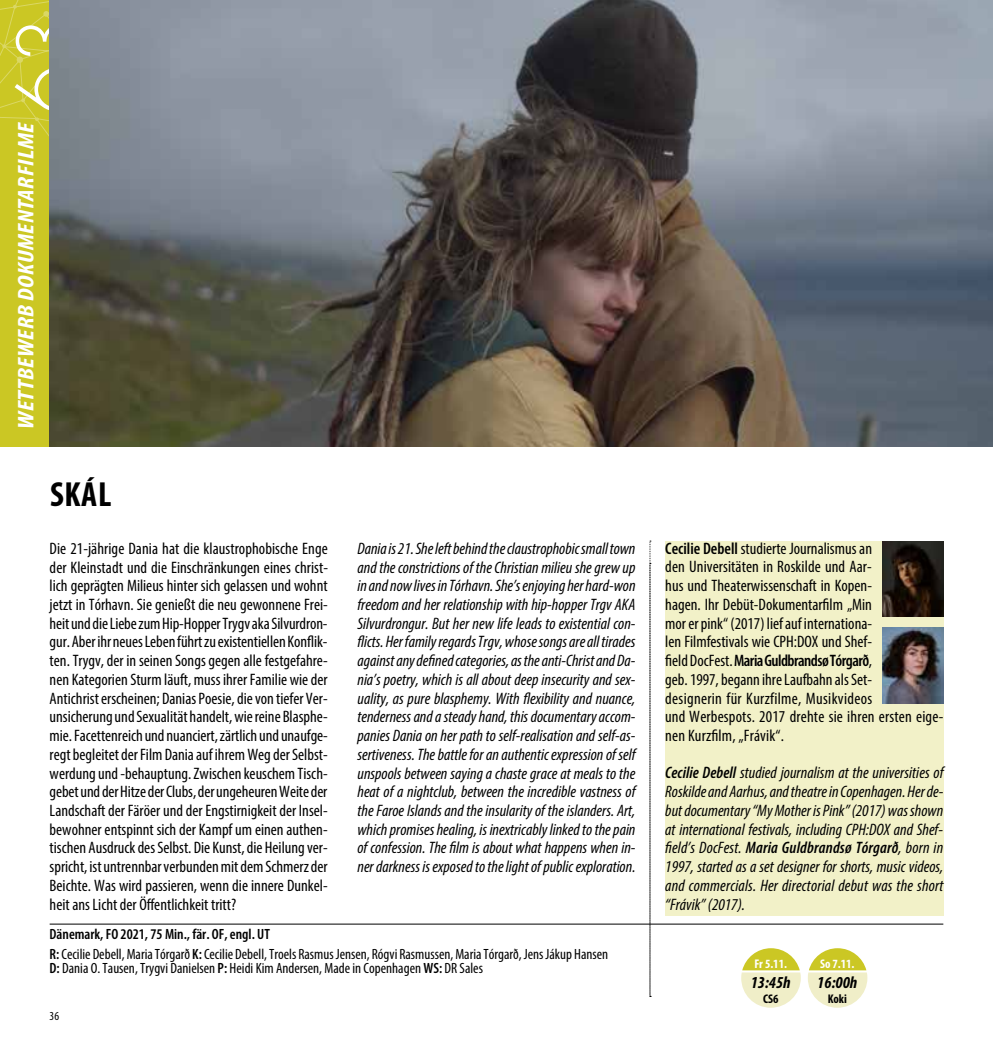
<style>
.page{position:relative;width:993px;height:1042px;background:#fff}
.page>*{position:absolute;margin:0;border:0;box-sizing:border-box;transform-origin:0 0}
.t1{font:700 condensed 35px "Myriad Pro";color:#000}
.t2{font:italic 700 condensed 22.75px "Myriad Pro";letter-spacing:.015em;color:#fff;scale:1.13 1}
.t3{font:italic 700 condensed 16.8px "Myriad Pro";color:#000}
.t4{font:condensed 16.62px/18.7px "Myriad Pro";color:#000;text-align:justify}
.t5{font:italic condensed 16.62px/18.7px "Myriad Pro";color:#000;text-align:justify}
.t6{font:condensed 14.88px/19.8px "Myriad Pro";color:#000}
.t7{font:700 condensed 12.6px "Myriad Pro";color:#fff}
.t8{font:700 condensed 12.6px "Myriad Pro";color:#000}
.t9{font:condensed 12.25px "Myriad Pro";color:#000}
.s1{font-weight:600}
</style>
<div class="page">
<hr style="left:50px;top:924px;width:893px;height:1px;background:#000">
<div style="left:0;top:0;width:50px;height:446px;background:#cbc724"></div>
<svg style="left:0;top:0;width:50px;height:213px"></svg>
<div style="left:665px;top:541px;width:278px;height:374px;background:#f2f1c8"></div>
<svg style="left:649px;top:541px;width:1px;height:456px"></svg>
<svg style="left:808px;top:948px;width:59px;height:60px"></svg>
<svg style="left:741px;top:948px;width:59px;height:60px"></svg>
<img style="left:50px;top:0;width:942px;height:446px">
<img style="left:882px;top:628px;width:61px;height:75px">
<img style="left:882px;top:541px;width:61px;height:75px">
<h2 class="t2" style="left:12px;top:429px;width:273px;rotate:-90deg">WETTBEWERB DOKUMENTARFILME</h2>
<h1 class="t1" style="left:50px;top:472px;width:63px">SKÁL</h1>
<p class="t4" style="left:50px;top:539px;width:280px">Die 21-jährige Dania hat die klaustrophobische Enge der Kleinstadt und die Einschränkungen eines christ&shy;lich geprägten Milieus hinter sich gelassen und wohnt jetzt in Tórhavn. Sie genießt die neu gewonnene Frei&shy;heit und die Liebe zum Hip-Hopper Trygv aka Silvurdron&shy;gur. Aber ihr neues Leben führt zu existentiellen Konflik&shy;ten. Trygv, der in seinen Songs gegen alle festgefahre&shy;nen Kategorien Sturm läuft, muss ihrer Familie wie der Antichrist erscheinen; Danias Poesie, die von tiefer Ver&shy;unsicherung und Sexualität handelt, wie reine Blasphe&shy;mie. Facettenreich und nuanciert, zärtlich und unaufge&shy;regt begleitet der Film Dania auf ihrem Weg der Selbst&shy;werdung und -behauptung. Zwischen keuschem Tisch&shy;gebet und der Hitze der Clubs, der ungeheuren Weite der Landschaft der Färöer und der Engstirnigkeit der Insel&shy;bewohner entspinnt sich der Kampf um einen authen&shy;tischen Ausdruck des Selbst. Die Kunst, die Heilung ver&shy;spricht, ist untrennbar verbunden mit dem Schmerz der Beichte. Was wird passieren, wenn die innere Dunkel&shy;heit ans Licht der Öffentlichkeit tritt?</p>
<p class="t5" style="left:357px;top:539px;width:279px">Dania is 21. She left behind the claustrophobic small town and the constrictions of the Christian milieu she grew up in and now lives in Tórhavn. She’s enjoying her hard-won freedom and her relationship with hip-hopper Trgv AKA Silvurdrongur. But her new life leads to existential con&shy;flicts. Her family regards Trgv, whose songs are all tirades against any defined categories, as the anti-Christ and Da&shy;nia’s poetry, which is all about deep insecurity and sex&shy;uality, as pure blasphemy. With flexibility and nuance, tenderness and a steady hand, this documentary accom&shy;panies Dania on her path to self-realisation and self-as&shy;sertiveness. The battle for an authentic expression of self unspools between saying a chaste grace at meals to the heat of a nightclub, between the incredible vastness of the Faroe Islands and the insularity of the islanders. Art, which promises healing, is inextricably linked to the pain of confession. The film is about what happens when in&shy;ner darkness is exposed to the light of public exploration.</p>
<p class="t4" style="left:665px;top:539px;width:279px;text-align:left"><span class="s1">Cecilie Debell</span> studierte Journalismus an<br>den Universitäten in Roskilde und Aar-<br>hus und Theaterwissenschaft in Kopen-<br>hagen. Ihr Debüt-Dokumentarfilm „Min<br>mor er pink“ (2017) lief auf internationa-<br>len Filmfestivals wie CPH:DOX und Shef-<br>field DocFest. <span class="s1">Maria Guldbrandsø Tórgarð</span>,<br>geb. 1997, begann ihre Laufbahn als Set-<br>designerin für Kurzfilme, Musikvideos<br>und Werbespots. 2017 drehte sie ihren ersten eige&shy;nen Kurzfilm, „Frávik“.</p>
<p class="t5" style="left:665px;top:763px;width:279px"><span class="s1">Cecilie Debell</span> studied journalism at the universities of Roskilde and Aarhus, and theatre in Copenhagen. Her de&shy;but documentary “My Mother is Pink” (2017) was shown at international festivals, including CPH:DOX and Shef&shy;field’s DocFest. <span class="s1">Maria Guldbrandsø Tórgarð</span>, born in 1997, started as a set designer for shorts, music videos, and commercials. Her directorial debut was the short “Frávik” (2017).</p>
<p class="t6" style="left:50px;top:924px;width:560px"><span class="s1">Dänemark, FO 2021, 75 Min., fär. OF, engl. UT<br>R:</span> Cecilie Debell, Maria Tórgarð <span class="s1">K:</span> Cecilie Debell, Troels Rasmus Jensen, Rógvi Rasmussen, Maria Tórgarð, Jens Jákup Hansen</p>
<p class="t6" style="left:50px;top:958px;width:434px"><span class="s1">D:</span> Dania O. Tausen, Trygvi Danielsen <span class="s1">P:</span> Heidi Kim Andersen, Made in Copenhagen <span class="s1">WS:</span> DR Sales</p>
<p class="t7" style="left:819px;top:955px;width:36px">So 7.11.</p>
<p class="t3" style="left:817px;top:972px;width:42px">16:00h</p>
<p class="t8" style="left:827px;top:990px;width:21px">Koki</p>
<p class="t7" style="left:754px;top:955px;width:34px">Fr 5.11.</p>
<p class="t3" style="left:750px;top:972px;width:42px">13:45h</p>
<p class="t8" style="left:762px;top:990px;width:17px">CS6</p>
<p class="t9" style="left:50px;top:1009px;width:11px">36</p>
</div>
